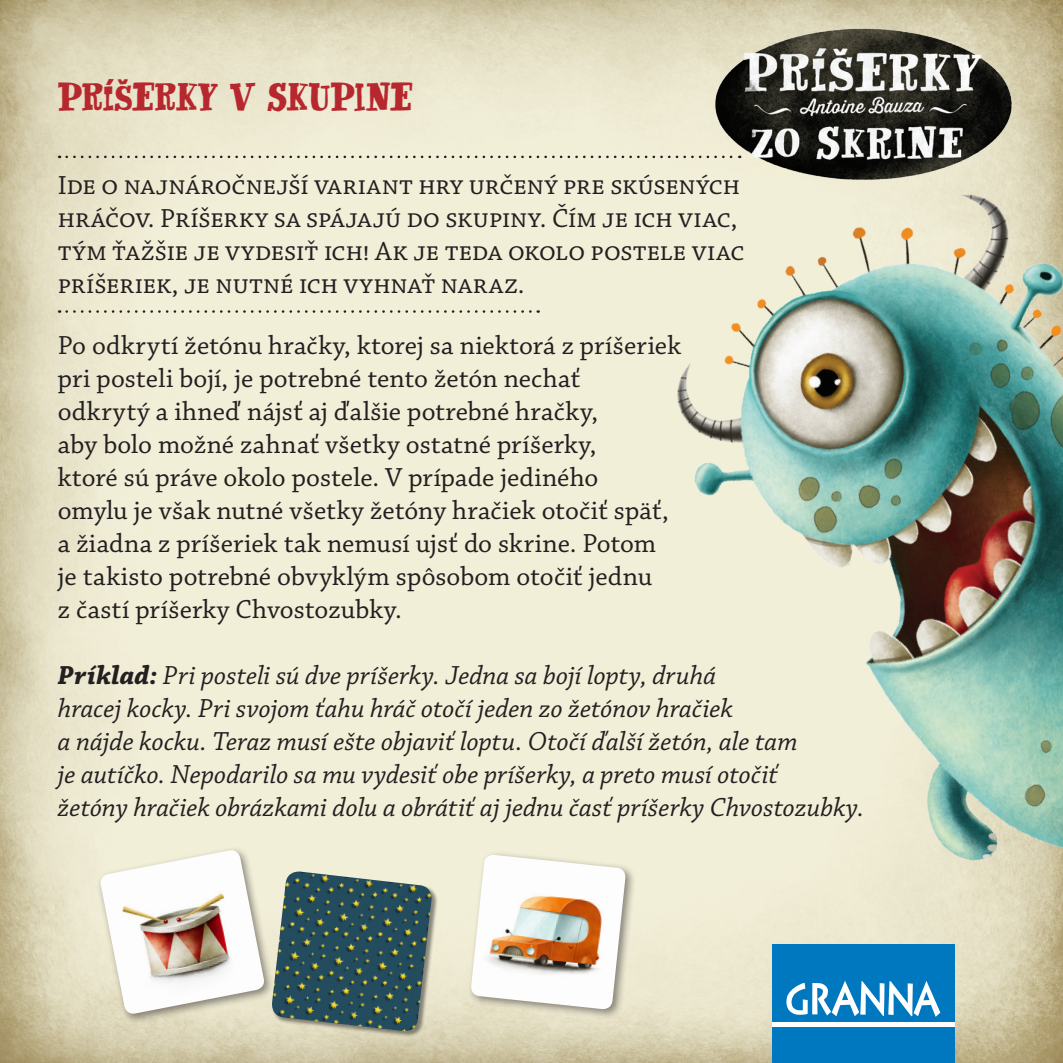
<style>
.page{position:relative;width:1063px;height:1063px;background:#fff}
.page>*{position:absolute;margin:0;border:0;box-sizing:border-box;transform-origin:0 0}
.AKAPIT{font:32.5px "Mr Brown";letter-spacing:-.01em;color:#b7282e}
.AKAPIT-2{font:27.5px/33px "Chaparral Pro";color:#231f20}
.AKAPIT-3{font:italic 27.5px/33px "Chaparral Pro";color:#231f20}
.s1{font-weight:700}
</style>
<div class="page">
<img style="left:0;top:0;width:1063px;height:1063px">
<svg style="left:67px;top:156px;width:557px;height:2px"></svg>
<svg style="left:67px;top:310px;width:472px;height:3px"></svg>
<div style="left:772px;top:944px;width:183px;height:119px;background:#0078c0"></div>
<img style="left:705px;top:18px;width:317px;height:104px">
<div style="left:467px;top:851px;width:169px;height:168px;background:#231f20;opacity:.5"></div>
<img style="left:470px;top:855px;width:154px;height:155px">
<div style="left:272px;top:872px;width:166px;height:165px;background:#231f20;opacity:.5"></div>
<img style="left:271px;top:872px;width:162px;height:161px">
<img style="left:624px;top:122px;width:439px;height:931px">
<div style="left:96px;top:846px;width:178px;height:178px;background:#231f20;opacity:.5"></div>
<img style="left:99px;top:850px;width:167px;height:165px">
<p class="AKAPIT" style="left:58px;top:76px;width:357px">PRÍŠERKY V SKUPINE</p>
<p class="AKAPIT-2" style="left:58px;top:169px;width:688px">Ide o najnáročnejší variant hry určený pre skúsených hráčov. Príšerky sa spájajú do skupiny. Čím je ich viac, tým ťažšie je vydesiť ich! Ak je teda okolo postele viac príšeriek, je nutné ich vyhnať naraz.</p>
<p class="AKAPIT-2" style="left:58px;top:330px;width:625px">Po odkrytí žetónu hračky, ktorej sa niektorá z príšeriek pri posteli bojí, je potrebné tento žetón nechať<br>odkrytý a ihneď nájsť aj ďalšie potrebné hračky,<br>aby bolo možné zahnať všetky ostatné príšerky,<br>ktoré sú práve okolo postele. V prípade jediného<br>omylu je však nutné všetky žetóny hračiek otočiť späť, a žiadna z príšeriek tak nemusí ujsť do skrine. Potom je takisto potrebné obvyklým spôsobom otočiť jednu<br>z častí príšerky Chvostozubky.</p>
<p class="AKAPIT-3" style="left:58px;top:660px;width:808px"><span class="s1">Príklad:</span> Pri posteli sú dve príšerky. Jedna sa bojí lopty, druhá<br>hracej kocky. Pri svojom ťahu hráč otočí jeden zo žetónov hračiek<br>a nájde kocku. Teraz musí ešte objaviť loptu. Otočí ďalší žetón, ale tam<br>je autíčko. Nepodarilo sa mu vydesiť obe príšerky, a preto musí otočiť<br>žetóny hračiek obrázkami dolu a obrátiť aj jednu časť príšerky Chvostozubky.</p>
</div>
